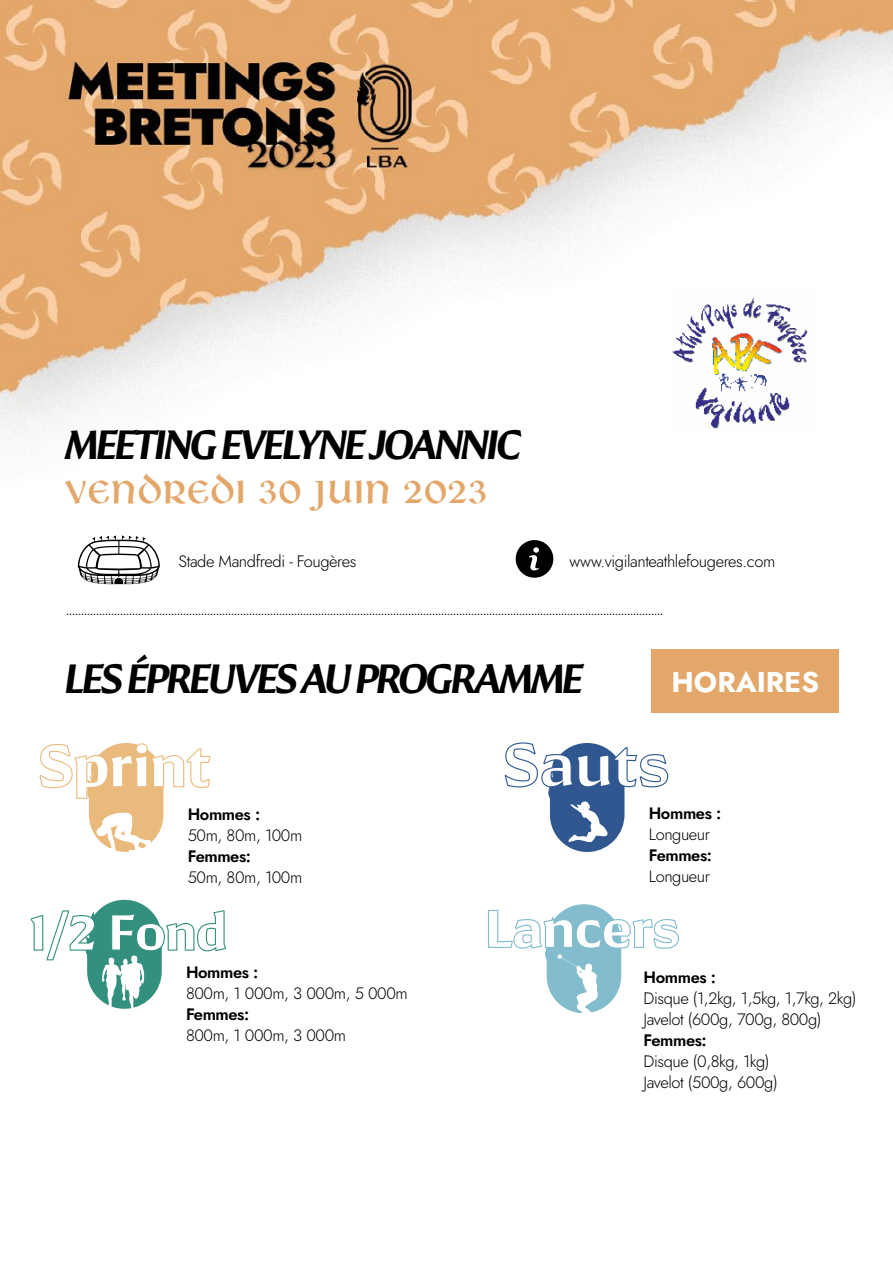
<style>
.page{position:relative;width:893px;height:1263px;background:#fff}
.page>*{position:absolute;margin:0;border:0;box-sizing:border-box;transform-origin:0 0}
.t1{font:45px "Libra BT";color:#e4a76a}
.t2{font:italic 600 40.5px "Conglomerate";letter-spacing:-.07em;color:#000}
.t3{font:700 28.5px "Jost";color:#fff}
.t4{font:300 16.5px/21px "Jost";letter-spacing:-.025em;color:#000}
.t5{font:600 16.5px "Jost";letter-spacing:-.025em;color:#000}
</style>
<div class="page">
<img style="left:0;top:0;width:893px;height:920px">
<svg style="left:78px;top:535px;width:82px;height:49px"></svg>
<svg style="left:67px;top:614px;width:596px;height:1px"></svg>
<svg style="left:516px;top:540px;width:37px;height:38px"></svg>
<svg style="left:39px;top:743px;width:171px;height:110px"></svg>
<svg style="left:504px;top:742px;width:165px;height:110px"></svg>
<svg style="left:488px;top:904px;width:191px;height:109px"></svg>
<svg style="left:31px;top:900px;width:195px;height:109px"></svg>
<img style="left:668px;top:292px;width:150px;height:138px">
<div style="left:652px;top:649px;width:187px;height:64px;background:#e3a769"></div>
<h2 class="t2" style="left:65px;top:418px;width:458px">MEETING EVELYNE JOANNIC</h2>
<h1 class="t1" style="left:65px;top:466px;width:425px">VENDREDI 30 JUIN 2023</h1>
<p class="t4" style="left:179px;top:551px;width:179px">Stade Mandfredi - Fougères</p>
<p class="t4" style="left:569px;top:551px;width:207px">www.vigilanteathlefougeres.com</p>
<h2 class="t2" style="left:65px;top:651px;width:520px">LES ÉPREUVES AU PROGRAMME</h2>
<p class="t5" style="left:188px;top:803px;width:74px">Hommes :</p>
<p class="t4" style="left:188px;top:825px;width:116px">50m, 80m, 100m</p>
<p class="t5" style="left:188px;top:845px;width:65px">Femmes:</p>
<p class="t4" style="left:188px;top:867px;width:116px">50m, 80m, 100m</p>
<p class="t5" style="left:186px;top:961px;width:74px">Hommes :</p>
<p class="t4" style="left:186px;top:983px;width:223px">800m, 1 000m, 3 000m, 5 000m</p>
<p class="t5" style="left:186px;top:1003px;width:65px">Femmes:</p>
<p class="t4" style="left:186px;top:1025px;width:162px">800m, 1 000m, 3 000m</p>
<h3 class="t3" style="left:671px;top:662px;width:149px">HORAIRES</h3>
<p class="t5" style="left:649px;top:801px;width:74px">Hommes :</p>
<p class="t4" style="left:649px;top:823px;width:63px">Longueur</p>
<p class="t5" style="left:649px;top:843px;width:65px">Femmes:</p>
<p class="t4" style="left:649px;top:865px;width:63px">Longueur</p>
<p class="t5" style="left:643px;top:966px;width:74px">Hommes :</p>
<p class="t4" style="left:643px;top:987px;width:214px">Disque (1,2kg, 1,5kg, 1,7kg, 2kg)<br>Javelot (600g, 700g, 800g)</p>
<p class="t5" style="left:643px;top:1029px;width:65px">Femmes:</p>
<p class="t4" style="left:643px;top:1050px;width:136px">Disque (0,8kg, 1kg)<br>Javelot (500g, 600g)</p>
</div>
